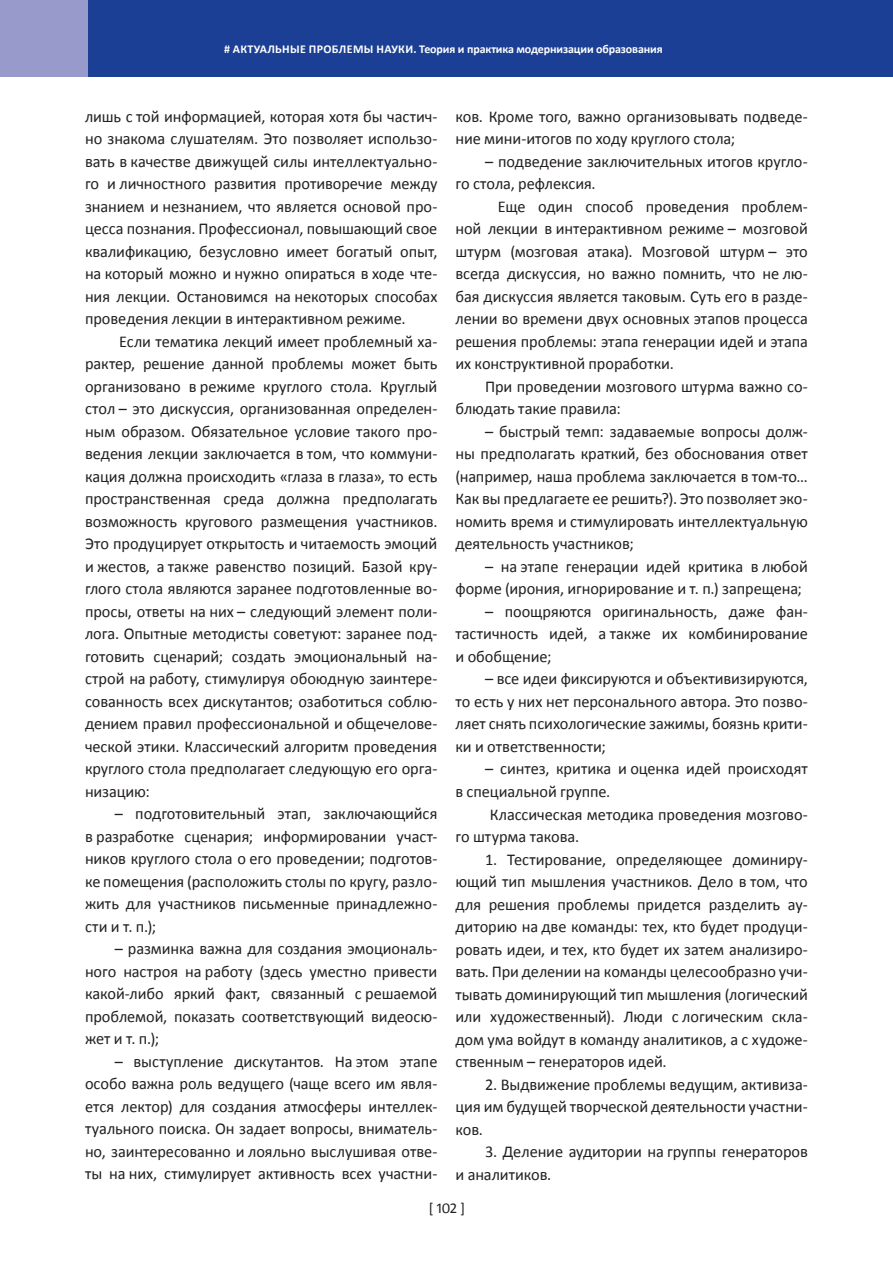
<style>
.page{position:relative;width:893px;height:1263px;background:#fff}
.page>*{position:absolute;margin:0;border:0;box-sizing:border-box;transform-origin:0 0}
.t1{font:16.5px/22.5px "Calibri";letter-spacing:-.005em;color:#231f20;text-align:justify}
.t2{font:15px "Calibri";color:#231f20}
.t3{font:700 12px "Calibri";letter-spacing:-.01em;color:#fff}
</style>
<div class="page">
<div style="left:0;top:0;width:893px;height:77px;background:#1b3f94"></div>
<div style="left:0;top:0;width:88px;height:77px;background:#979aca"></div>
<p class="t3" style="left:224px;top:42px;width:440px"># АКТУАЛЬНЫЕ ПРОБЛЕМЫ НАУКИ. Теория и практика модернизации образования</p>
<p class="t1" style="left:85px;top:105px;width:354px">лишь с той информацией, которая хотя бы частич&shy;но знакома слушателям. Это позволяет использо&shy;вать в качестве движущей силы интеллектуально&shy;го и личностного развития противоречие между знанием и незнанием, что является основой про&shy;цесса познания. Профессионал, повышающий свое квалификацию, безусловно имеет богатый опыт, на который можно и нужно опираться в ходе чте&shy;ния лекции. Остановимся на некоторых способах проведения лекции в интерактивном режиме.</p>
<p class="t1" style="left:85px;top:330px;width:354px;text-indent:34px">Если тематика лекций имеет проблемный ха&shy;рактер, решение данной проблемы может быть организовано в режиме круглого стола. Круглый стол – это дискуссия, организованная определен&shy;ным образом. Обязательное условие такого про&shy;ведения лекции заключается в том, что коммуни&shy;кация должна происходить «глаза в глаза», то есть пространственная среда должна предполагать возможность кругового размещения участников.<br>Это продуцирует открытость и читаемость эмоций и жестов, а также равенство позиций. Базой кру&shy;глого стола являются заранее подготовленные во&shy;просы, ответы на них – следующий элемент поли&shy;лога. Опытные методисты советуют: заранее под&shy;готовить сценарий; создать эмоциональный на&shy;строй на работу, стимулируя обоюдную заинтере&shy;сованность всех дискутантов; озаботиться соблю&shy;дением правил профессиональной и общечелове&shy;ческой этики. Классический алгоритм проведения круглого стола предполагает следующую его орга&shy;низацию:</p>
<p class="t1" style="left:85px;top:803px;width:354px;text-indent:30px">– подготовительный этап, заключающийся в разработке сценария; информировании участ&shy;ников круглого стола о его проведении; подготов&shy;ке помещения (расположить столы по кругу, разло&shy;жить для участников письменные принадлежно&shy;сти и т. п.);</p>
<p class="t1" style="left:85px;top:938px;width:354px;text-indent:30px">– разминка важна для создания эмоциональ&shy;ного настроя на работу (здесь уместно привести какой-либо яркий факт, связанный с решаемой проблемой, показать соответствующий видеосю&shy;жет и т. п.);</p>
<p class="t1" style="left:85px;top:1050px;width:354px;text-indent:30px">– выступление дискутантов. На этом этапе особо важна роль ведущего (чаще всего им явля&shy;ется лектор) для создания атмосферы интеллек&shy;туального поиска. Он задает вопросы, вниматель&shy;но, заинтересованно и лояльно выслушивая отве&shy;ты на них, стимулирует активность всех участни-</p>
<p class="t1" style="left:455px;top:105px;width:354px">ков. Кроме того, важно организовывать подведе&shy;ние мини-итогов по ходу круглого стола;</p>
<p class="t1" style="left:455px;top:150px;width:354px;text-indent:30px">– подведение заключительных итогов кругло&shy;го стола, рефлексия.</p>
<p class="t1" style="left:455px;top:195px;width:354px;text-indent:42px">Еще один способ проведения проблем&shy;ной лекции в интерактивном режиме – мозговой штурм (мозговая атака). Мозговой штурм – это всегда дискуссия, но важно помнить, что не лю&shy;бая дискуссия является таковым. Суть его в разде&shy;лении во времени двух основных этапов процесса решения проблемы: этапа генерации идей и этапа их конструктивной проработки.</p>
<p class="t1" style="left:455px;top:375px;width:354px;text-indent:30px">При проведении мозгового штурма важно со&shy;блюдать такие правила:</p>
<p class="t1" style="left:455px;top:420px;width:354px;text-indent:30px">– быстрый темп: задаваемые вопросы долж&shy;ны предполагать краткий, без обоснования ответ (например, наша проблема заключается в том-то… Как вы предлагаете ее решить?). Это позволяет эко&shy;номить время и стимулировать интеллектуальную деятельность участников;</p>
<p class="t1" style="left:455px;top:555px;width:354px;text-indent:30px">– на этапе генерации идей критика в любой форме (ирония, игнорирование и т. п.) запрещена;</p>
<p class="t1" style="left:455px;top:600px;width:354px;text-indent:30px">– поощряются оригинальность, даже фан&shy;тастичность идей, а также их комбинирование и обобщение;</p>
<p class="t1" style="left:455px;top:668px;width:354px;text-indent:30px">– все идеи фиксируются и объективизируются, то есть у них нет персонального автора. Это позво&shy;ляет снять психологические зажимы, боязнь крити&shy;ки и ответственности;</p>
<p class="t1" style="left:455px;top:758px;width:354px;text-indent:30px">– синтез, критика и оценка идей происходят в специальной группе.</p>
<p class="t1" style="left:455px;top:803px;width:354px;text-indent:34px">Классическая методика проведения мозгово&shy;го штурма такова.</p>
<p class="t1" style="left:455px;top:848px;width:354px;text-indent:30px">1. Тестирование, определяющее доминиру&shy;ющий тип мышления участников. Дело в том, что для решения проблемы придется разделить ау&shy;диторию на две команды: тех, кто будет продуци&shy;ровать идеи, и тех, кто будет их затем анализиро&shy;вать. При делении на команды целесообразно учи&shy;тывать доминирующий тип мышления (логический или художественный). Люди с логическим скла&shy;дом ума войдут в команду аналитиков, а с художе&shy;ственным – генераторов идей.</p>
<p class="t1" style="left:455px;top:1073px;width:354px;text-indent:30px">2. Выдвижение проблемы ведущим, активиза&shy;ция им будущей творческой деятельности участни&shy;ков.</p>
<p class="t1" style="left:455px;top:1140px;width:354px;text-indent:30px">3. Деление аудитории на группы генераторов и аналитиков.</p>
<p class="t2" style="left:429px;top:1198px;width:38px">[ 102 ]</p>
</div>
